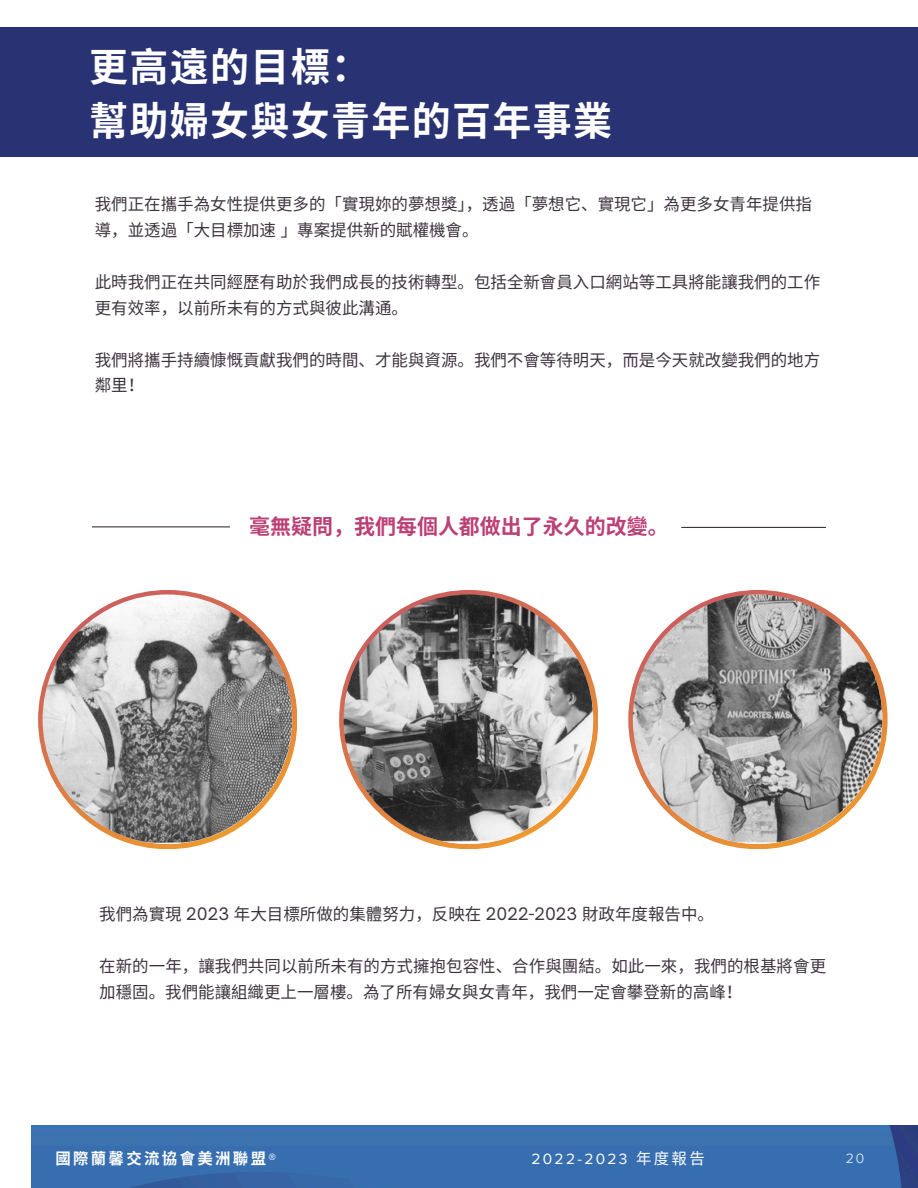
<style>
.page{position:relative;width:918px;height:1188px;background:#fff}
.page>*{position:absolute;margin:0;border:0;box-sizing:border-box;transform-origin:0 0}
.t1{font:700 39px/54px "Noto Sans CJ Ksc";letter-spacing:.035em;color:#fff}
.t2{font:700 21px "Noto Sans CJ Ksc";color:#bb4075}
.t3{font:16.5px/25.8px "Noto Sans CJ Ksc";color:#3d343d}
.t4{font:700 15.45px "Noto Sans CJ Ksc";letter-spacing:.15em;color:#fff}
.t5{font:15.45px "Proxima Nova";letter-spacing:.15em;color:#fff}
.t6{font:300 13.95px "Proxima Nova";color:#fff}
.s1{font-family:"Open Sauce One"}
.s2{font-family:"Proxima Nova"}
.s3{font-family:"Noto Sans CJ Ksc"}
</style>
<div class="page">
<div style="left:0;top:27px;width:918px;height:130px;background:#293374"></div>
<svg style="left:339px;top:590px;width:259px;height:259px"></svg>
<img style="left:344px;top:594px;width:249px;height:250px;border-radius:50%">
<svg style="left:628px;top:590px;width:259px;height:259px"></svg>
<img style="left:633px;top:594px;width:249px;height:250px;border-radius:50%">
<svg style="left:38px;top:590px;width:259px;height:259px"></svg>
<img style="left:43px;top:594px;width:249px;height:250px;border-radius:50%">
<div style="left:32px;top:1125px;width:886px;height:63px;background:#376eaf"></div>
<hr style="left:92px;top:526px;width:138px;height:1px;background:#3d343d">
<hr style="left:682px;top:527px;width:144px;height:1px;background:#3d343d">
<p class="t1" style="left:89px;top:37px;width:525px">更高遠的目標：<br>幫助婦女與女青年的百年事業</p>
<p class="t3" style="left:95px;top:191px;width:719px">我們正在攜手為女性提供更多的「實現妳的夢想獎」，透過「夢想它、實現它」為更多女青年提供指導，並透過「大目標加速」專案提供新的賦權機會。</p>
<h2 class="t3" style="left:95px;top:268px;width:727px">此時我們正在共同經歷有助於我們成長的技術轉型。包括全新會員入口網站等工具將能讓我們的工作更有效率，以前所未有的方式與彼此溝通。</h2>
<p class="t3" style="left:95px;top:346px;width:725px">我們將攜手持續慷慨貢獻我們的時間、才能與資源。我們不會等待明天，而是今天就改變我們的地方鄰里！</p>
<p class="t2" style="left:249px;top:509px;width:421px">毫無疑問，我們每個人都做出了永久的改變。</p>
<p class="t3" style="left:99px;top:900px;width:616px">我們為實現 <span class="s1">2023</span> 年大目標所做的集體努力，反映在 <span class="s1">2022-2023</span> 財政年度報告中。</p>
<p class="t3" style="left:99px;top:952px;width:728px">在新的一年，讓我們共同以前所未有的方式擁抱包容性、合作與團結。如此一來，我們的根基將會更加穩固。我們能讓組織更上一層樓。為了所有婦女與女青年，我們一定會攀登新的高峰！</p>
<p class="t4" style="left:55px;top:1146px;width:222px">國際蘭馨交流協會美洲聯盟<span class="s2">®</span></p>
<p class="t5" style="left:531px;top:1152px;width:175px">2022-2023 <span class="s3">年度報告</span></p>
<p class="t6" style="left:846px;top:1152px;width:20px">20</p>
</div>
